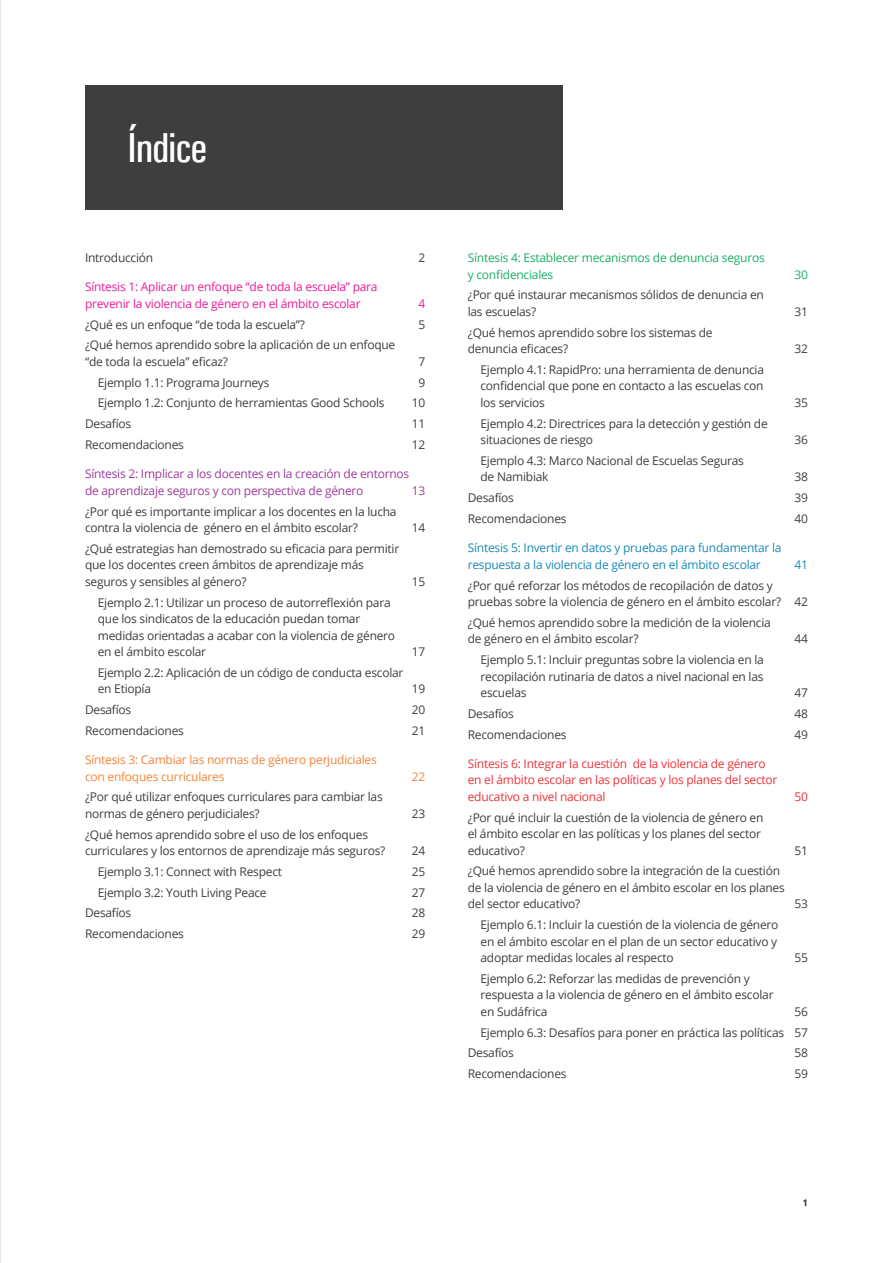
<style>
.page{position:relative;width:893px;height:1263px;background:#fff}
.page>*{position:absolute;margin:0;border:0;box-sizing:border-box;transform-origin:0 0}
.t1{font:42px "Univers Condensed";letter-spacing:-.02em;color:#fff}
.t2{font:12px/16.5px "Open Sans";letter-spacing:-.02em;color:#3e3e3f}
.t3{font:12px/16.5px "Open Sans";letter-spacing:-.02em;color:#ef333a}
.t4{font:12px/16.5px "Open Sans";letter-spacing:-.02em;color:#1a8ab3}
.t5{font:12px/16.5px "Open Sans";letter-spacing:-.02em;color:#9c3c9a}
.t6{font:12px/16.5px "Open Sans";letter-spacing:-.02em;color:#ef1a98}
.t7{font:12px/16.5px "Open Sans";letter-spacing:-.02em;color:#f68537}
.t8{font:12px/16.5px "Open Sans";letter-spacing:-.02em;color:#1aaf63}
.t9{font:600 9px "Open Sans";color:#3e3e3f}
</style>
<div class="page">
<hr style="left:0;top:0;width:1px;height:1263px;background:#e6e7e9">
<div style="left:85px;top:85px;width:477px;height:124px;background:#3e3e3f"></div>
<h1 class="t1" style="left:128px;top:122px;width:81px">Índice</h1>
<p class="t2" style="left:85px;top:249px;width:70px">Introducción</p>
<p class="t2" style="left:418px;top:249px;width:8px">2</p>
<p class="t6" style="left:85px;top:279px;width:294px">Síntesis 1: Aplicar un enfoque “de toda la escuela” para prevenir la violencia de género en el ámbito escolar</p>
<p class="t6" style="left:418px;top:295px;width:8px">4</p>
<p class="t2" style="left:85px;top:316px;width:221px">¿Qué es un enfoque “de toda la escuela”?</p>
<p class="t2" style="left:418px;top:316px;width:8px">5</p>
<p class="t2" style="left:85px;top:337px;width:312px">¿Qué hemos aprendido sobre la aplicación de un enfoque “de toda la escuela” eficaz?</p>
<p class="t2" style="left:418px;top:353px;width:8px">7</p>
<p class="t2" style="left:98px;top:374px;width:173px">Ejemplo 1.1: Programa Journeys</p>
<p class="t2" style="left:418px;top:374px;width:8px">9</p>
<p class="t2" style="left:98px;top:395px;width:288px">Ejemplo 1.2: Conjunto de herramientas Good Schools</p>
<p class="t2" style="left:412px;top:395px;width:15px">10</p>
<p class="t2" style="left:85px;top:415px;width:48px">Desafíos</p>
<p class="t2" style="left:412px;top:415px;width:15px">11</p>
<p class="t2" style="left:85px;top:436px;width:100px">Recomendaciones</p>
<p class="t2" style="left:412px;top:436px;width:15px">12</p>
<p class="t5" style="left:85px;top:465px;width:326px">Síntesis 2: Implicar a los docentes en la creación de entornos de aprendizaje seguros y con perspectiva de género</p>
<p class="t5" style="left:412px;top:482px;width:15px">13</p>
<p class="t2" style="left:85px;top:503px;width:313px">¿Por qué es importante implicar a los docentes en la lucha contra la violencia de género en el ámbito escolar?</p>
<p class="t2" style="left:85px;top:540px;width:316px">¿Qué estrategias han demostrado su eficacia para permitir que los docentes creen ámbitos de aprendizaje más seguros y sensibles al género?</p>
<p class="t2" style="left:98px;top:594px;width:299px">Ejemplo 2.1: Utilizar un proceso de autorreflexión para que los sindicatos de la educación puedan tomar medidas orientadas a acabar con la violencia de género en el ámbito escolar</p>
<p class="t2" style="left:98px;top:664px;width:307px">Ejemplo 2.2: Aplicación de un código de conducta escolar en Etiopía</p>
<p class="t2" style="left:412px;top:519px;width:15px">14</p>
<p class="t2" style="left:412px;top:573px;width:15px">15</p>
<p class="t2" style="left:412px;top:643px;width:15px">17</p>
<p class="t2" style="left:412px;top:680px;width:15px">19</p>
<p class="t2" style="left:85px;top:701px;width:48px">Desafíos</p>
<p class="t2" style="left:412px;top:701px;width:15px">20</p>
<p class="t2" style="left:85px;top:722px;width:100px">Recomendaciones</p>
<p class="t2" style="left:412px;top:722px;width:15px">21</p>
<p class="t7" style="left:85px;top:751px;width:293px">Síntesis 3: Cambiar las normas de género perjudiciales con enfoques curriculares</p>
<p class="t7" style="left:412px;top:768px;width:15px">22</p>
<p class="t2" style="left:85px;top:788px;width:299px">¿Por qué utilizar enfoques curriculares para cambiar las normas de género perjudiciales?</p>
<p class="t2" style="left:85px;top:826px;width:302px">¿Qué hemos aprendido sobre el uso de los enfoques curriculares y los entornos de aprendizaje más seguros?</p>
<p class="t2" style="left:412px;top:805px;width:15px">23</p>
<p class="t2" style="left:412px;top:842px;width:15px">24</p>
<p class="t2" style="left:98px;top:863px;width:186px">Ejemplo 3.1: Connect with Respect</p>
<p class="t2" style="left:412px;top:863px;width:15px">25</p>
<p class="t2" style="left:98px;top:884px;width:170px">Ejemplo 3.2: Youth Living Peace</p>
<p class="t2" style="left:412px;top:884px;width:15px">27</p>
<p class="t2" style="left:85px;top:904px;width:48px">Desafíos</p>
<p class="t2" style="left:412px;top:904px;width:15px">28</p>
<p class="t2" style="left:85px;top:925px;width:100px">Recomendaciones</p>
<p class="t2" style="left:412px;top:925px;width:15px">29</p>
<p class="t8" style="left:468px;top:249px;width:298px">Síntesis 4: Establecer mecanismos de denuncia seguros y confidenciales</p>
<p class="t2" style="left:468px;top:287px;width:298px">¿Por qué instaurar mecanismos sólidos de denuncia en las escuelas?</p>
<p class="t2" style="left:468px;top:324px;width:246px">¿Qué hemos aprendido sobre los sistemas de denuncia eficaces?</p>
<p class="t2" style="left:480px;top:361px;width:285px;text-align:justify">Ejemplo 4.1: RapidPro: una herramienta de denuncia confidencial que pone en contacto a las escuelas con los servicios</p>
<p class="t2" style="left:480px;top:415px;width:289px">Ejemplo 4.2: Directrices para la detección y gestión de situaciones de riesgo</p>
<p class="t2" style="left:480px;top:452px;width:265px">Ejemplo 4.3: Marco Nacional de Escuelas Seguras de Namibiak</p>
<p class="t8" style="left:794px;top:266px;width:15px">30</p>
<p class="t2" style="left:794px;top:303px;width:15px">31</p>
<p class="t2" style="left:794px;top:340px;width:15px">32</p>
<p class="t2" style="left:794px;top:394px;width:15px">35</p>
<p class="t2" style="left:794px;top:431px;width:15px">36</p>
<p class="t2" style="left:794px;top:469px;width:15px">38</p>
<p class="t2" style="left:468px;top:489px;width:48px">Desafíos</p>
<p class="t2" style="left:794px;top:489px;width:15px">39</p>
<p class="t2" style="left:468px;top:510px;width:100px">Recomendaciones</p>
<p class="t2" style="left:794px;top:510px;width:15px">40</p>
<p class="t4" style="left:468px;top:539px;width:315px">Síntesis 5: Invertir en datos y pruebas para fundamentar la respuesta a la violencia de género en el ámbito escolar</p>
<p class="t4" style="left:794px;top:556px;width:15px">41</p>
<p class="t2" style="left:468px;top:577px;width:342px">¿Por qué reforzar los métodos de recopilación de datos y pruebas sobre la violencia de género en el ámbito escolar? 42</p>
<p class="t2" style="left:468px;top:614px;width:305px">¿Qué hemos aprendido sobre la medición de la violencia de género en el ámbito escolar?</p>
<p class="t2" style="left:794px;top:630px;width:15px">44</p>
<p class="t2" style="left:480px;top:651px;width:285px;text-align:justify">Ejemplo 5.1: Incluir preguntas sobre la violencia en la recopilación rutinaria de datos a nivel nacional en las escuelas</p>
<p class="t2" style="left:794px;top:684px;width:15px">47</p>
<p class="t2" style="left:468px;top:705px;width:48px">Desafíos</p>
<p class="t2" style="left:794px;top:705px;width:15px">48</p>
<p class="t2" style="left:468px;top:726px;width:100px">Recomendaciones</p>
<p class="t2" style="left:794px;top:726px;width:15px">49</p>
<p class="t3" style="left:468px;top:755px;width:311px">Síntesis 6: Integrar la cuestión de la violencia de género en el ámbito escolar en las políticas y los planes del sector educativo a nivel nacional</p>
<p class="t3" style="left:794px;top:788px;width:15px">50</p>
<p class="t2" style="left:468px;top:809px;width:297px">¿Por qué incluir la cuestión de la violencia de género en el ámbito escolar en las políticas y los planes del sector educativo?</p>
<p class="t2" style="left:468px;top:862px;width:319px">¿Qué hemos aprendido sobre la integración de la cuestión de la violencia de género en el ámbito escolar en los planes del sector educativo?</p>
<p class="t2" style="left:480px;top:916px;width:299px;text-align:justify">Ejemplo 6.1: Incluir la cuestión de la violencia de género en el ámbito escolar en el plan de un sector educativo y adoptar medidas locales al respecto</p>
<p class="t2" style="left:794px;top:842px;width:15px">51</p>
<p class="t2" style="left:794px;top:895px;width:15px">53</p>
<p class="t2" style="left:794px;top:949px;width:15px">55</p>
<p class="t2" style="left:480px;top:970px;width:295px">Ejemplo 6.2: Reforzar las medidas de prevención y respuesta a la violencia de género en el ámbito escolar en Sudáfrica</p>
<p class="t2" style="left:794px;top:1003px;width:15px">56</p>
<p class="t2" style="left:480px;top:1024px;width:329px">Ejemplo 6.3: Desafíos para poner en práctica las políticas 57</p>
<p class="t2" style="left:468px;top:1044px;width:48px">Desafíos</p>
<p class="t2" style="left:794px;top:1044px;width:15px">58</p>
<p class="t2" style="left:468px;top:1065px;width:100px">Recomendaciones</p>
<p class="t2" style="left:794px;top:1065px;width:15px">59</p>
<p class="t9" style="left:803px;top:1197px;width:7px">1</p>
</div>
